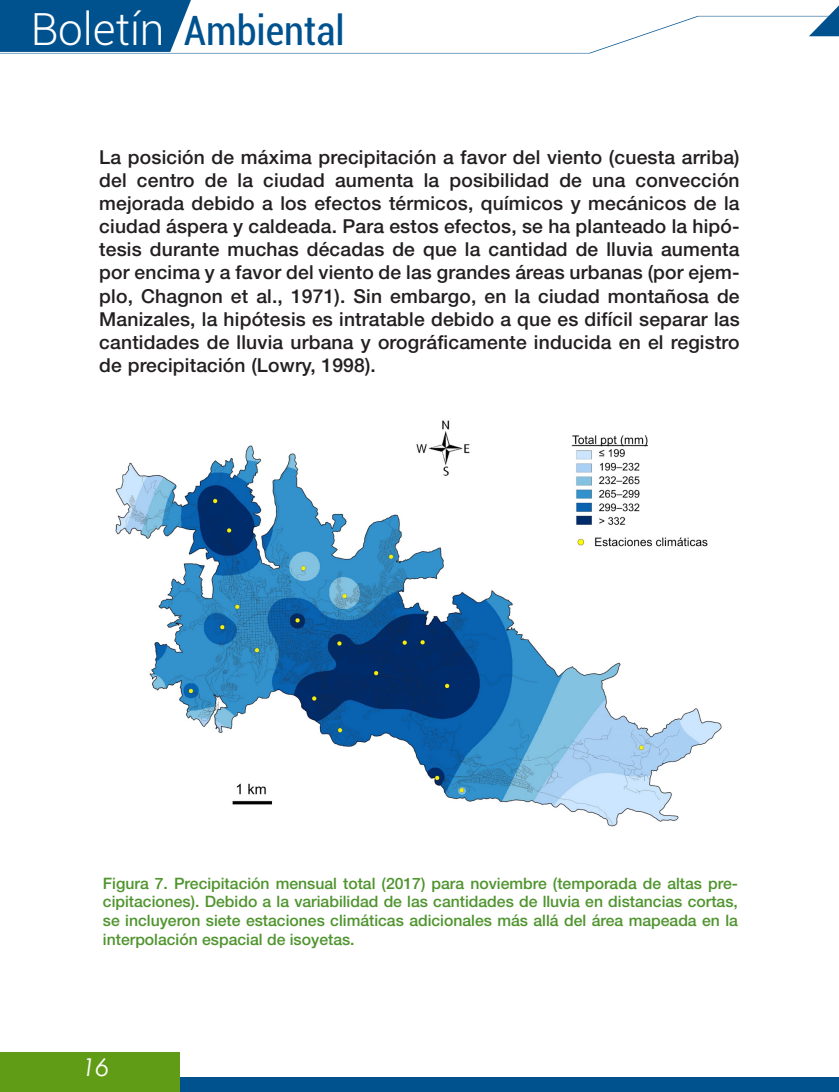
<style>
.page{position:relative;width:839px;height:1092px;background:#fff}
.page>*{position:absolute;margin:0;border:0;box-sizing:border-box;transform-origin:0 0}
.t1{font:condensed 40.43px "Roboto";color:#00528f}
.t2{font:italic 24.5px "Century Gothic";color:#fff}
.contenidos{font:500 19.25px/23.1px "Helvetica Neue";letter-spacing:.01em;color:#231f20;text-align:justify}
.figura{font:500 15.75px/18.9px "Helvetica Neue";color:#4f942e;text-align:justify}
.s1{font-weight:300;font-stretch:normal;font-size:44.27px;color:#fff}
</style>
<div class="page">
<div style="left:0;top:1077px;width:838px;height:14px;background:#00528f"></div>
<svg style="left:0;top:0;width:838px;height:53px"></svg>
<div style="left:0;top:1051px;width:180px;height:40px;background:#619c17"></div>
<img style="left:115px;top:420px;width:607px;height:407px">
<h1 class="t1" style="left:31px;top:3px;width:315px"><span class="s1">Boletín</span> Ambiental</h1>
<p class="contenidos" style="left:99px;top:145px;width:641px">La posición de máxima precipitación a favor del viento (cuesta arriba) del centro de la ciudad aumenta la posibilidad de una convección mejorada debido a los efectos térmicos, químicos y mecánicos de la ciudad áspera y caldeada. Para estos efectos, se ha planteado la hipó&shy;tesis durante muchas décadas de que la cantidad de lluvia aumenta por encima y a favor del viento de las grandes áreas urbanas (por ejem&shy;plo, Chagnon et al., 1971). Sin embargo, en la ciudad montañosa de Manizales, la hipótesis es intratable debido a que es difícil separar las cantidades de lluvia urbana y orográficamente inducida en el registro de precipitación (Lowry, 1998).</p>
<p class="figura" style="left:103px;top:873px;width:636px">Figura 7. Precipitación mensual total (2017) para noviembre (temporada de altas pre&shy;cipitaciones). Debido a la variabilidad de las cantidades de lluvia en distancias cortas, se incluyeron siete estaciones climáticas adicionales más allá del área mapeada en la interpolación espacial de isoyetas.</p>
<p class="t2" style="left:82px;top:1049px;width:29px">16</p>
</div>
